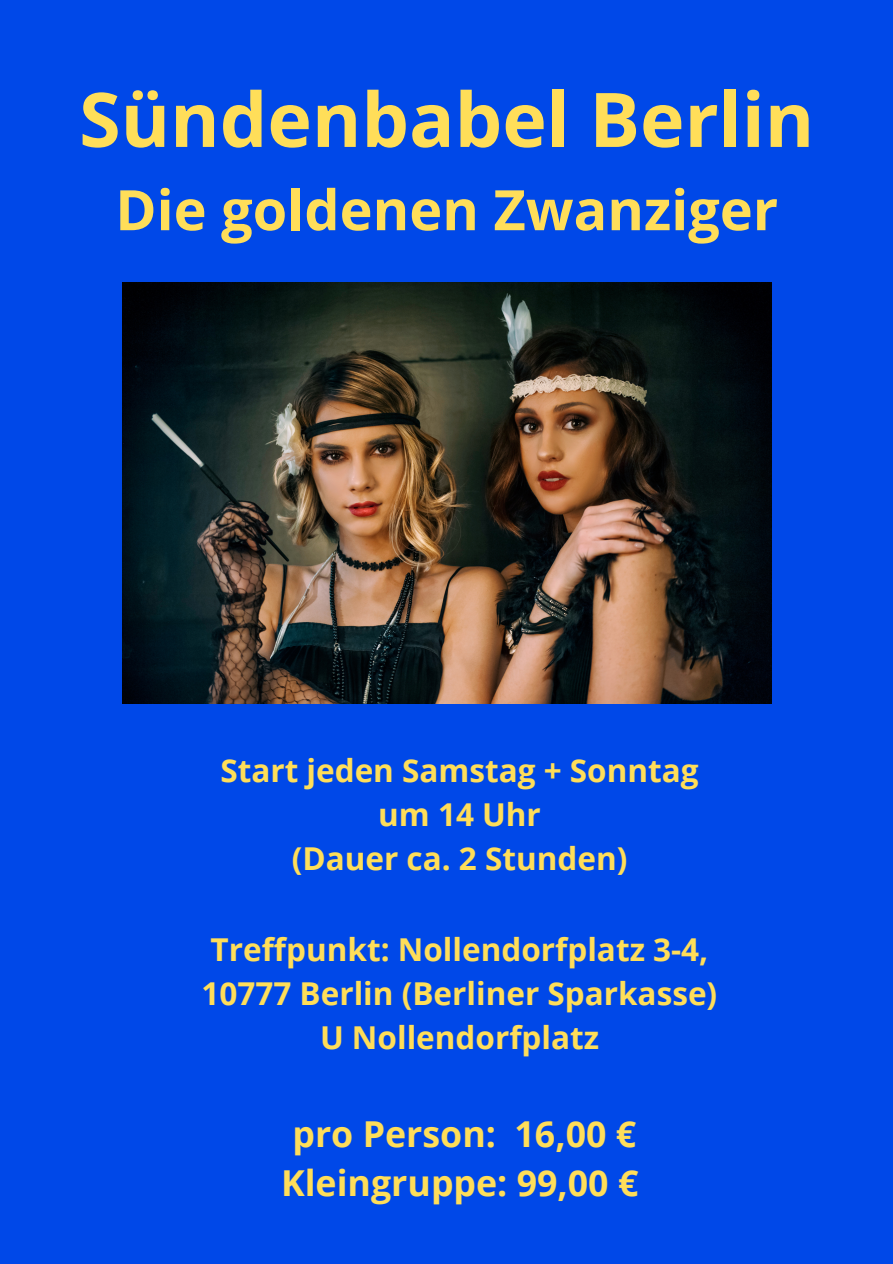
<style>
.page{position:relative;width:893px;height:1264px;background:#fff}
.page>*{position:absolute;margin:0;border:0;box-sizing:border-box;transform-origin:0 0}
.t1{font:700 75.3px "Open Sans";color:#ffde59}
.t2{font:700 55.8px "Open Sans";color:#ffde59}
.t3{font:700 35.7px/49.5px "Open Sans";color:#ffde59;text-align:center}
.t4{font:700 31.5px "Open Sans";color:#ffde59}
</style>
<div class="page">
<div style="left:0;top:0;width:892px;height:1263px;background:#0048e8"></div>
<img style="left:123px;top:282px;width:648px;height:421px">
<h2 class="t1" style="left:79px;top:66px;width:736px">Sündenbabel Berlin</h2>
<h2 class="t2" style="left:115px;top:171px;width:664px">Die goldenen Zwanziger</h2>
<p class="t4" style="left:220px;top:748px;width:480px">Start jeden Samstag + Sonntag</p>
<p class="t4" style="left:378px;top:792px;width:164px">um 14 Uhr</p>
<p class="t4" style="left:292px;top:836px;width:337px">(Dauer ca. 2 Stunden)</p>
<p class="t4" style="left:210px;top:927px;width:499px">Treffpunkt: Nollendorfplatz 3-4,</p>
<p class="t4" style="left:202px;top:971px;width:517px">10777 Berlin (Berliner Sparkasse)</p>
<p class="t4" style="left:320px;top:1015px;width:280px">U Nollendorfplatz</p>
<p class="t3" style="left:281px;top:1108px;width:359px">pro Person: 16,00 €<br>Kleingruppe: 99,00 €</p>
</div>
